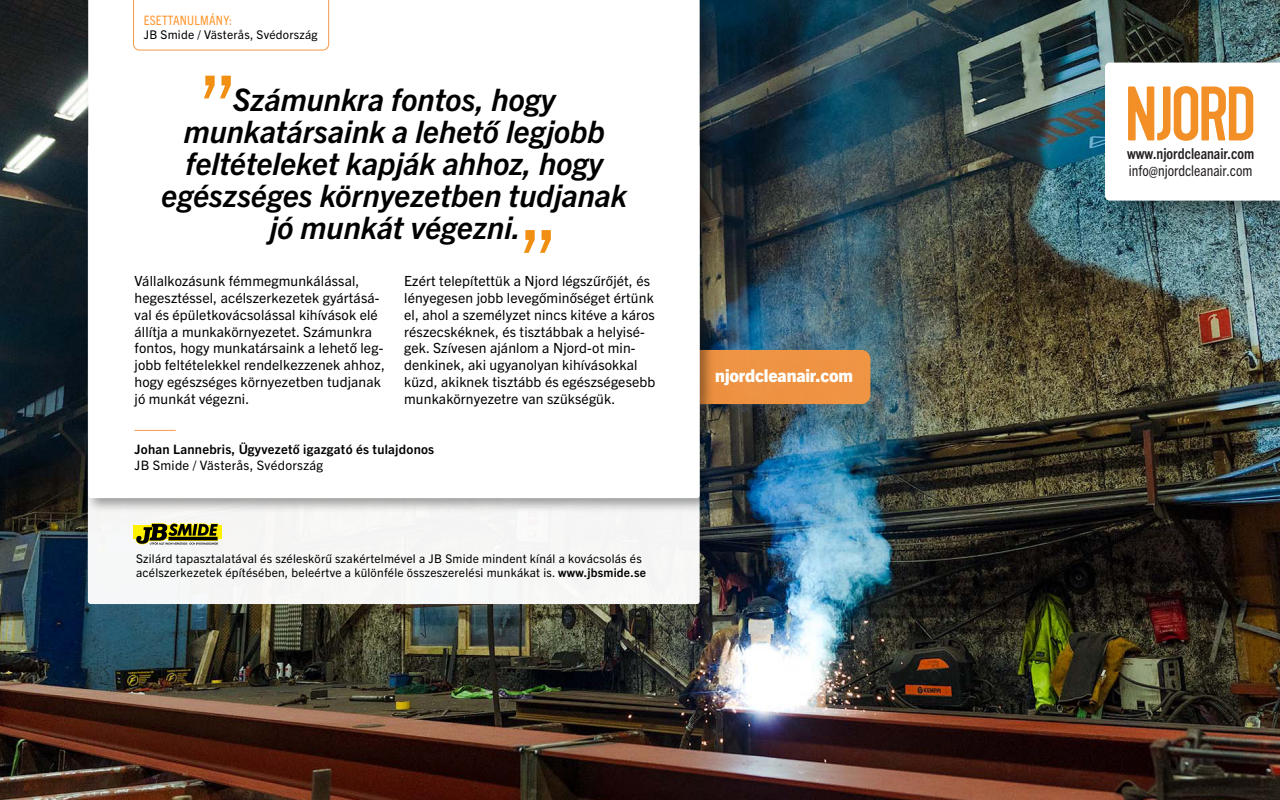
<style>
.page{position:relative;width:1280px;height:800px;background:#fff}
.page>*{position:absolute;margin:0;border:0;box-sizing:border-box;transform-origin:0 0}
.t1{font:84.5px "Trade Gothic Next LT Pro";color:#f08f11}
.t2{font:italic 700 31px/32px "Trade Gothic Next LT Pro";color:#000;text-align:center}
.t3{font:800 17.6px "Trade Gothic Next LT Pro";letter-spacing:-.01em;color:#fff}
.t4{font:condensed 15px/16.7px "Trade Gothic Next LT Pro";color:#231f20}
.t5{font:14px/16.8px "Trade Gothic Next LT Pro";letter-spacing:.01em;color:#000}
.t6{font:700 13px/15.6px "Trade Gothic Next LT Pro";letter-spacing:.02em;color:#000}
.t7{font:condensed 13px "Trade Gothic Next LT Pro";letter-spacing:.02em;color:#f93}
.t8{font:12px/14.4px "Trade Gothic Next LT Pro";letter-spacing:.02em;color:#000}
.s1{font-weight:400}
.s2{font-weight:700}
</style>
<div class="page">
<img style="left:0;top:0;width:1280px;height:800px">
<div style="left:623px;top:350px;width:247px;height:54px;background:#ef9443;border-radius:9px"></div>
<div style="left:88px;top:144px;width:612px;height:460px;background:#f6f6f5;border-radius:3px"></div>
<div style="left:85px;top:0;width:630px;height:514px;background:#000;opacity:.36"></div>
<div style="left:88px;top:0;width:612px;height:498px;background:#fff"></div>
<svg style="left:133px;top:0;width:196px;height:50px"></svg>
<hr style="left:135px;top:430px;width:41px;height:1px;background:#f79641">
<div style="left:133px;top:526px;width:89px;height:13px;background:#fff101"></div>
<svg style="left:136px;top:523px;width:82px;height:22px"></svg>
<div style="left:1099px;top:57px;width:181px;height:170px;background:#000;opacity:.36"></div>
<svg style="left:1105px;top:63px;width:175px;height:138px"></svg>
<p class="t7" style="left:144px;top:11px;width:90px">ESETTANULMÁNY:</p>
<p class="t8" style="left:144px;top:27px;width:176px">JB Smide / Västerås, Svédország</p>
<p class="t1" style="left:198px;top:47px;width:41px">”</p>
<p class="t2" style="left:162px;top:81px;width:467px">Számunkra fontos, hogy munkatársaink a lehető legjobb feltételeket kapják ahhoz, hogy egészséges környezetben tudjanak jó munkát végezni.</p>
<p class="t1" style="left:518px;top:201px;width:41px">”</p>
<p class="t5" style="left:135px;top:272px;width:252px">Vállalkozásunk fémmegmunkálással, hegesztéssel, acélszerkezetek gyártásá&shy;val és épületkovácsolással kihívások elé állítja a munkakörnyezetet. Számunkra fontos, hogy munkatársaink a lehető leg&shy;jobb feltételekkel rendelkezzenek ahhoz, hogy egészséges környezetben tudjanak jó munkát végezni.</p>
<p class="t5" style="left:404px;top:272px;width:253px">Ezért telepítettük a Njord légszűrőjét, és lényegesen jobb levegőminőséget értünk el, ahol a személyzet nincs kitéve a káros részecskéknek, és tisztábbak a helyisé&shy;gek. Szívesen ajánlom a Njord-ot min&shy;denkinek, aki ugyanolyan kihívásokkal küzd, akiknek tisztább és egészségesebb munkakörnyezetre van szükségük.</p>
<p class="t6" style="left:135px;top:441px;width:301px">Johan Lannebris, Ügyvezető igazgató és tulajdonos<br><span class="s1">JB Smide / Västerås, Svédország</span></p>
<p class="t8" style="left:136px;top:551px;width:511px">Szilárd tapasztalatával és széleskörű szakértelmével a JB Smide mindent kínál a kovácsolás és acélszerkezetek építésében, beleértve a különféle összeszerelési munkákat is. <span class="s2">www.jbsmide.se</span></p>
<p class="t3" style="left:715px;top:363px;width:140px">njordcleanair.com</p>
<p class="t4" style="left:1127px;top:144px;width:129px"><span class="s2">www.njordcleanair.com </span>info@njordcleanair.com</p>
</div>
